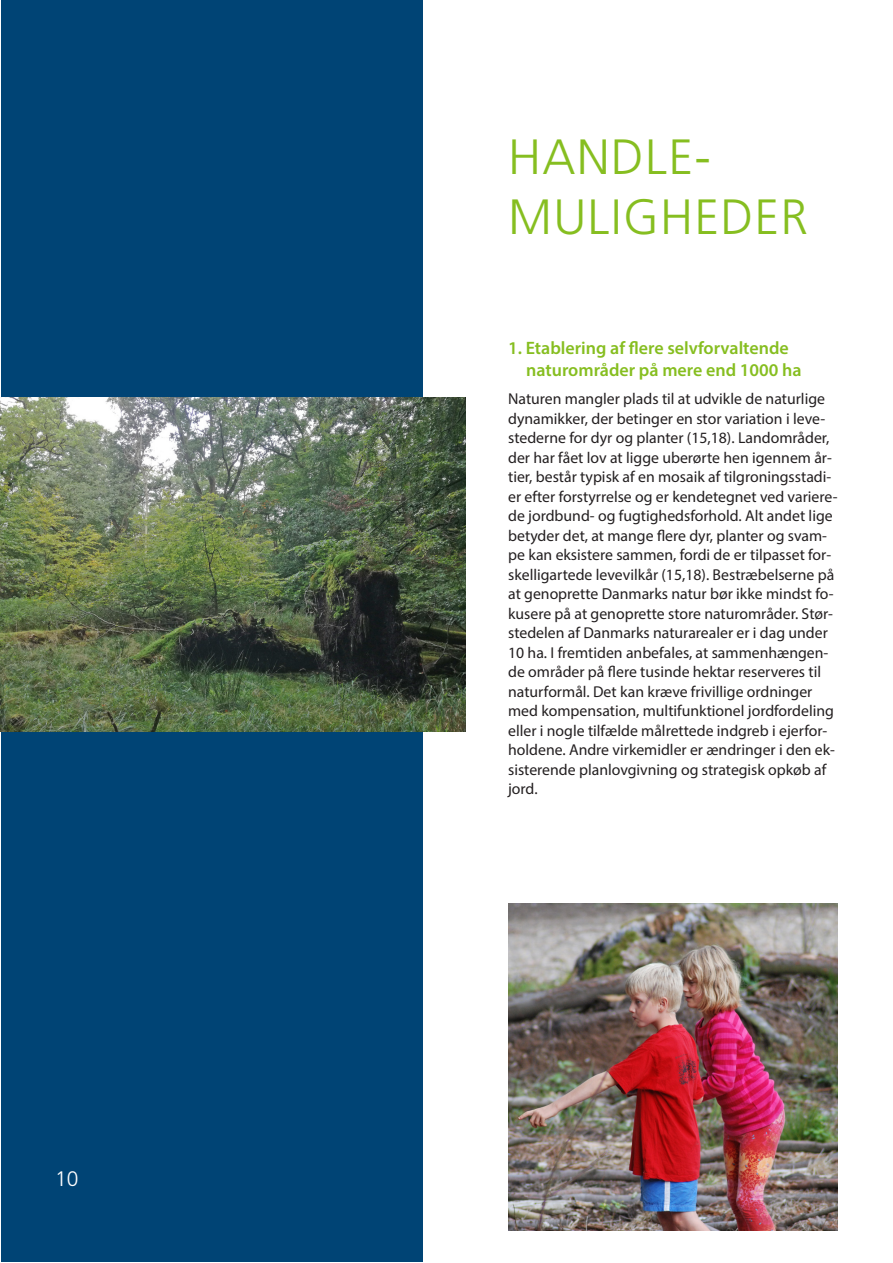
<style>
.page{position:relative;width:893px;height:1263px;background:#fff}
.page>*{position:absolute;margin:0;border:0;box-sizing:border-box;transform-origin:0 0}
.Heading_1{font:300 49.5px/59.4px "Frutiger";letter-spacing:.025em;color:#86be20}
.t1{font:300 21px "Frutiger";color:#fff}
.Heading_3{font:600 18px/22.5px "Myriad Pro";color:#86be20}
.Brød{font:15.75px/19.5px "Myriad Pro";color:#231f20}
</style>
<div class="page">
<div style="left:1px;top:1px;width:421px;height:1261px;background:#004475"></div>
<hr style="left:892px;top:0;width:1px;height:935px;background:#f3f4f6">
<img style="left:508px;top:904px;width:330px;height:326px">
<img style="left:1px;top:398px;width:465px;height:333px">
<h2 class="t1" style="left:55px;top:1167px;width:25px">10</h2>
<p class="Heading_1" style="left:508px;top:128px;width:301px">HANDLE-<br>MULIGHEDER</p>
<p class="Heading_3" style="left:526px;top:336px;width:277px;text-indent:-18px">1. Etablering af flere selvforvaltende naturområder på mere end 1000 ha</p>
<p class="Brød" style="left:508px;top:389px;width:331px">Naturen mangler plads til at udvikle de naturlige dynamikker, der betinger en stor variation i leve&shy;stederne for dyr og planter (15,18). Landområder, der har fået lov at ligge uberørte hen igennem år&shy;tier, består typisk af en mosaik af tilgroningsstadi&shy;er efter forstyrrelse og er kendetegnet ved variere&shy;de jordbund- og fugtighedsforhold. Alt andet lige betyder det, at mange flere dyr, planter og svam&shy;pe kan eksistere sammen, fordi de er tilpasset for&shy;skelligartede levevilkår (15,18). Bestræbelserne på at genoprette Danmarks natur bør ikke mindst fo&shy;kusere på at genoprette store naturområder. Stør&shy;stedelen af Danmarks naturarealer er i dag under 10 ha. I fremtiden anbefales, at sammenhængen&shy;de områder på flere tusinde hektar reserveres til naturformål. Det kan kræve frivillige ordninger med kompensation, multifunktionel jordfordeling eller i nogle tilfælde målrettede indgreb i ejerfor&shy;holdene. Andre virkemidler er ændringer i den ek&shy;sisterende planlovgivning og strategisk opkøb af jord.</p>
</div>
